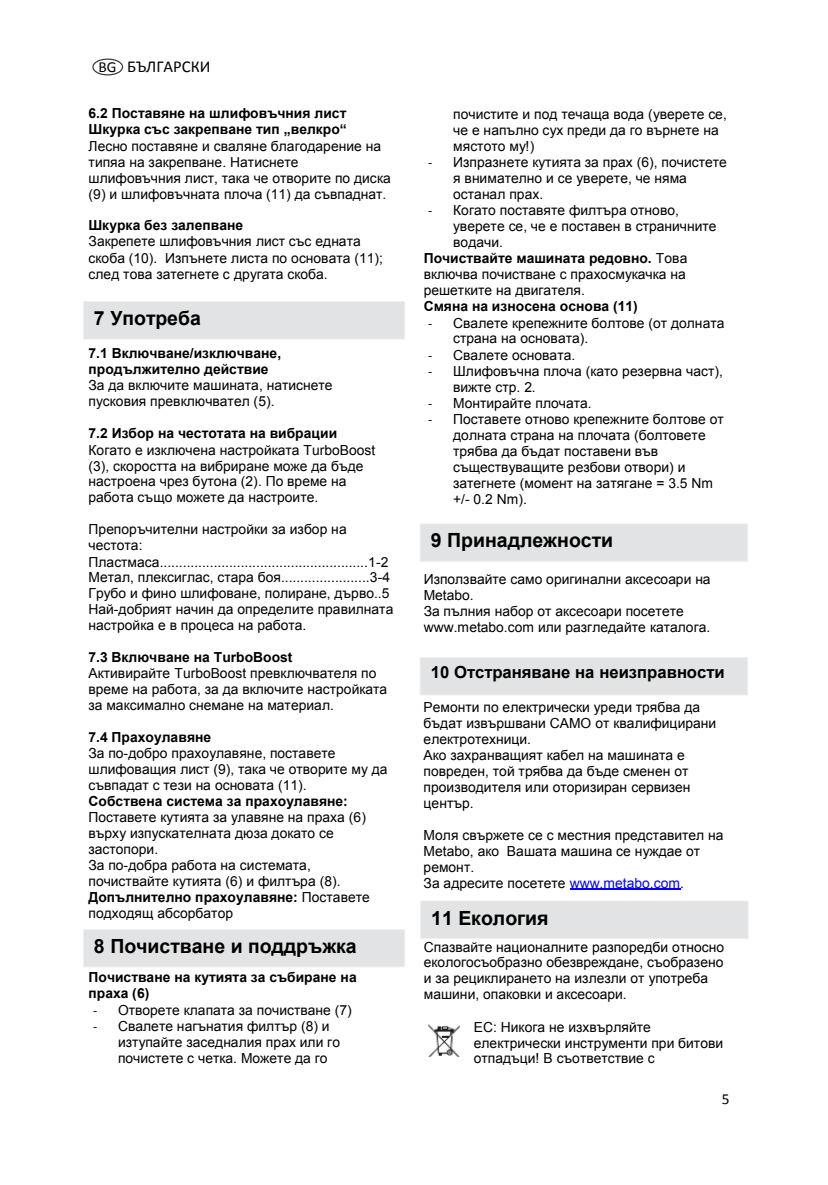
<style>
.page{position:relative;width:828px;height:1185px;background:#fff}
.page>*{position:absolute;margin:0;border:0;box-sizing:border-box;transform-origin:0 0}
.t1{font:700 19.6px "Arial";color:#000}
.t2{font:700 16.6px "Arial";color:#000}
.t3{font:16.6px "Calibri";color:#000}
.t4{font:15.4px "Calibri";color:#000}
.t5{font:13.8px/16px "Arial";color:#000}
.t6{font:700 13.8px/16px "Arial";color:#000}
.t7{font:13.8px "Arial";color:#000}
.s1{font-size:15.4px}
.s2{font-style:inherit}
.s3{font-weight:700}
.s4{font-family:"Calibri"}
.s5{font-weight:400}
.s6{color:#00f}
</style>
<div class="page">
<svg style="left:92px;top:58px;width:32px;height:18px"></svg>
<hr style="left:570px;top:889px;width:110px;height:1px;background:#00f">
<div style="left:83px;top:302px;width:322px;height:37px;background:#e2e3e4"></div>
<div style="left:83px;top:301px;width:322px;height:39px;border:1px solid #f1f1f2"></div>
<img style="left:84px;top:307px;width:320px;height:27px">
<div style="left:83px;top:929px;width:322px;height:38px;background:#e2e3e4"></div>
<div style="left:83px;top:929px;width:322px;height:38px;border:1px solid #f1f1f2"></div>
<img style="left:84px;top:935px;width:320px;height:26px">
<div style="left:420px;top:657px;width:327px;height:38px;background:#e2e3e4"></div>
<div style="left:419px;top:657px;width:329px;height:39px;border:1px solid #f1f1f2"></div>
<img style="left:420px;top:663px;width:327px;height:27px">
<div style="left:420px;top:524px;width:327px;height:37px;background:#e2e3e4"></div>
<div style="left:419px;top:523px;width:329px;height:39px;border:1px solid #f1f1f2"></div>
<img style="left:420px;top:529px;width:327px;height:27px">
<div style="left:421px;top:901px;width:327px;height:37px;background:#e2e3e4"></div>
<div style="left:420px;top:900px;width:328px;height:39px;border:1px solid #f1f1f2"></div>
<img style="left:421px;top:906px;width:326px;height:27px">
<img style="left:428px;top:1024px;width:32px;height:33px">
<p class="t3" style="left:98px;top:56px;width:114px"><span class="s1">BG</span> БЪЛГАРСКИ</p>
<p class="t6" style="left:89px;top:106px;width:260px"><span class="s2">6.2</span> Поставяне на шлифовъчния лист<br>Шкурка със закрепване тип „велкро“</p>
<p class="t5" style="left:89px;top:138px;width:304px">Лесно поставяне и сваляне благодарение на типяа на закрепване<span class="s2">.</span> Натиснете шлифовъчния лист, така че отворите по диска (9) и шлифовъчната плоча (11) да съвпаднат.</p>
<p class="t6" style="left:89px;top:218px;width:156px">Шкурка без залепване</p>
<p class="t5" style="left:89px;top:234px;width:296px">Закрепете шлифовъчния лист със едната скоба (10). Изпънете листа по основата (11); след това затегнете с другата скоба.</p>
<h1 class="t1" style="left:94px;top:305px;width:108px"><span class="s2">7</span> Употреба</h1>
<p class="t6" style="left:89px;top:346px;width:194px">7.1 Включване/изключване, продължително действие</p>
<p class="t5" style="left:89px;top:378px;width:245px">За да включите машината, натиснете пусковия превключвател (5).</p>
<p class="t5" style="left:89px;top:426px;width:288px"><span class="s3">7.2 Избор на честотата на вибрации </span>Когато е изключена настройката <span class="s2">TurboBoost </span>(3), скоростта на вибриране може да бъде настроена чрез бутона (2). По време на работа също можете да настроите.</p>
<p class="t5" style="left:89px;top:522px;width:306px">Препоръчителни настройки за избор на честота:<br>Пластмаса......................................................1<span class="s2">-2<br></span>Метал, плексиглас, стара боя.......................3<span class="s2">-4<br></span>Грубо и фино шлифоване, полиране, дърво..5<br>Най<span class="s2">-</span>добрият начин да определите правилната настройка е в процеса на работа.</p>
<p class="t5" style="left:89px;top:649px;width:300px"><span class="s3">7.3 Включване на</span> <span class="s3">TurboBoost<br></span>Активирайте <span class="s2">TurboBoost</span> превключвателя по време на работа<span class="s2">,</span> за да включите настройката за максимално снемане на материал.</p>
<p class="t5" style="left:89px;top:730px;width:300px"><span class="s3">7.4 Прахоулавяне<br></span>За по<span class="s2">-</span>добро прахоулавяне, поставете шлифоващия лист (9), така че отворите му да съвпадат с тези на основата (11).</p>
<p class="t5" style="left:89px;top:793px;width:283px"><span class="s3">Собствена система за прахоулавяне:<br></span>Поставете кутията за улавяне на праха <span class="s2">(6) </span>върху изпускателната дюза докато се застопори<span class="s2">.<br></span>За по<span class="s2">-</span>добра работа на системата, почиствайте кутията (6) и филтъра (8).<br><span class="s3">Допълнително прахоулавяне:</span> Поставете подходящ абсорбатор</p>
<h1 class="t1" style="left:94px;top:933px;width:264px"><span class="s2">8</span> Почистване и поддръжка</h1>
<p class="t6" style="left:89px;top:970px;width:270px">Почистване на кутията за събиране на праха (6)</p>
<p class="t5" style="left:93px;top:1002px;width:260px"><span class="s4">-</span> Отворете клапата за почистване <span class="s2">(7)</span></p>
<p class="t5" style="left:118px;top:1018px;width:223px;text-indent:-25px"><span class="s4">-</span> Свалете нагънатия филтър (8) и изтупайте заседналия прах или го почистете с четка. Можете да го</p>
<p class="t5" style="left:453px;top:106px;width:275px">почистите и под течаща вода (уверете се, че е напълно сух преди да го върнете на мястото му!)</p>
<p class="t5" style="left:453px;top:154px;width:275px;text-indent:-25px"><span class="s4">-</span> Изпразнете кутията за прах (6), почистете я внимателно и се уверете, че няма останал прах.</p>
<p class="t5" style="left:428px;top:203px;width:252px"><span class="s4">-</span> Когато поставяте филтъра отново,</p>
<p class="t5" style="left:453px;top:219px;width:265px">уверете се, че е поставен в страничните</p>
<p class="t5" style="left:453px;top:234px;width:51px">водачи.</p>
<p class="t6" style="left:424px;top:251px;width:265px">Почиствайте машината редовно. <span class="s5">Това</span></p>
<p class="t5" style="left:424px;top:266px;width:263px">включва почистване с прахосмукачка на</p>
<p class="t5" style="left:424px;top:282px;width:163px">решетките на двигателя.</p>
<p class="t6" style="left:424px;top:299px;width:215px">Смяна на износена основа (11)</p>
<p class="t5" style="left:453px;top:315px;width:273px;text-indent:-25px"><span class="s4">-</span> Свалете крепежните болтове (от долната страна на основата).</p>
<p class="t5" style="left:428px;top:347px;width:148px"><span class="s4">-</span> Свалете основата.</p>
<p class="t5" style="left:453px;top:363px;width:271px;text-indent:-25px"><span class="s4">-</span> Шлифовъчна плоча (като резервна част), вижте стр. 2.</p>
<p class="t5" style="left:428px;top:395px;width:165px"><span class="s4">-</span> Монтирайте плочата.</p>
<p class="t5" style="left:453px;top:412px;width:272px;text-indent:-25px"><span class="s4">-</span> Поставете отново крепежните болтове от долната страна на плочата (болтовете трябва да бъдат поставени във съществуващите резбови отвори<span class="s2">)</span> и затегнете (момент на затягане = <span class="s2">3.5 Nm +/- 0.2 Nm).</span></p>
<h1 class="t1" style="left:431px;top:527px;width:184px"><span class="s2">9</span> Принадлежности</h1>
<p class="t5" style="left:424px;top:571px;width:288px">Използвайте само оригинални аксесоари на</p>
<p class="t7" style="left:424px;top:586px;width:52px">Metabo.</p>
<p class="t5" style="left:424px;top:603px;width:288px">За пълния набор от аксесоари посетете www.metabo.com или разгледайте каталога.</p>
<p class="t2" style="left:431px;top:661px;width:296px"><span class="s2">10</span> Отстраняване на неизправности</p>
<p class="t5" style="left:424px;top:699px;width:294px">Ремонти по електрически уреди трябва да бъдат извършвани САМО от квалифицирани електротехници.<br>Ако захранващият кабел на машината е повреден, той трябва да бъде сменен от производителя или оторизиран сервизен център.</p>
<p class="t5" style="left:424px;top:827px;width:301px">Моля свържете се с местния представител на<br><span class="s2">Metabo,</span> ако Вашата машина се нуждае от ремонт.<br>За адресите посетете <span class="s6">www.metabo.com</span><span class="s2">.</span></p>
<h1 class="t1" style="left:431px;top:905px;width:119px"><span class="s2">11</span> Екология</h1>
<p class="t5" style="left:424px;top:939px;width:302px">Спазвайте националните разпоредби относно екологосъобразно обезвреждане, съобразено и за рециклирането на излезли от употреба машини, опаковки и аксесоари.</p>
<p class="t5" style="left:474px;top:1019px;width:251px">ЕС: Никога не изхвърляйте електрически инструменти при битови отпадъци! В съответствие с</p>
<p class="t4" style="left:722px;top:1089px;width:9px">5</p>
</div>
